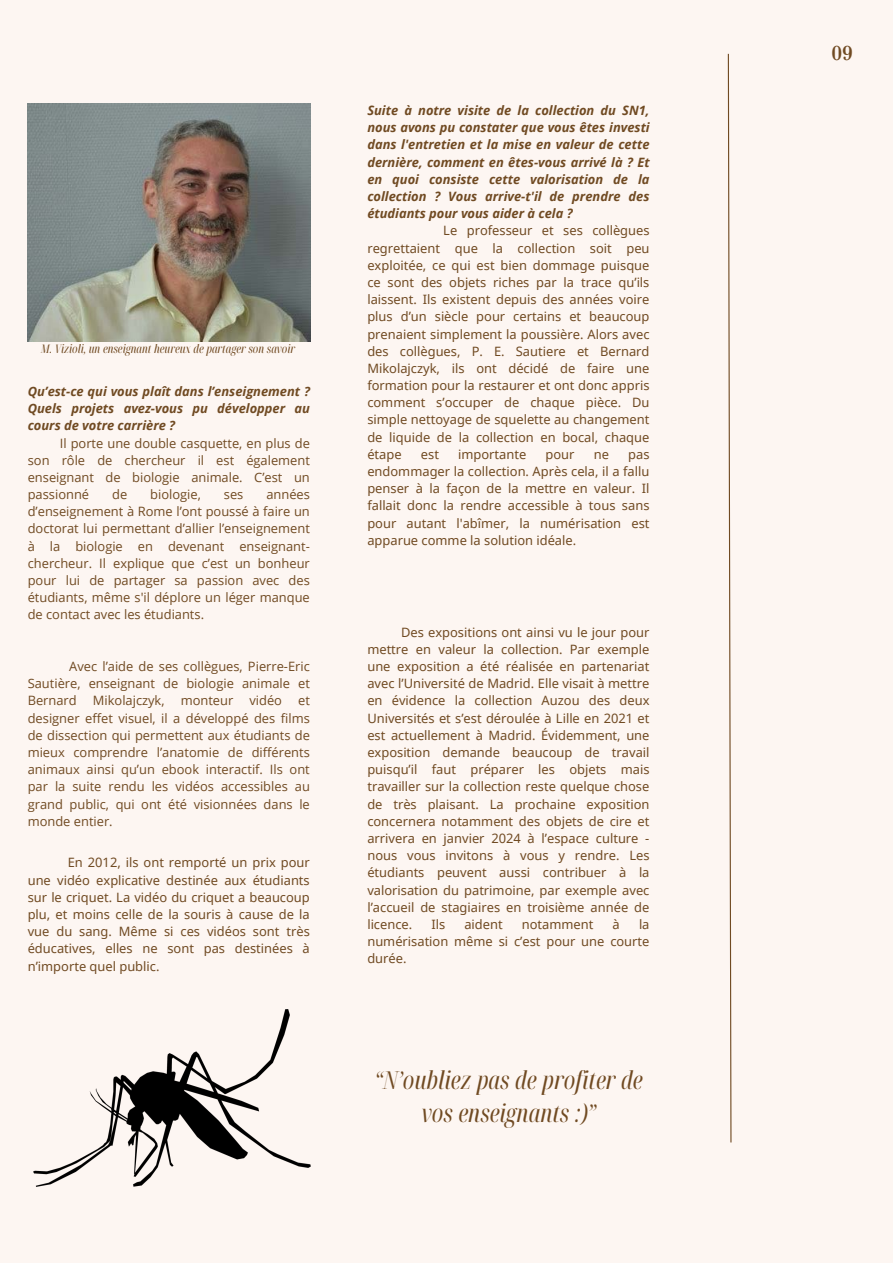
<style>
.page{position:relative;width:893px;height:1264px;background:#fff}
.page>*{position:absolute;margin:0;border:0;box-sizing:border-box;transform-origin:0 0}
.t1{font:italic extra-condensed 24.6px/33.8px "Noto Serif Display";color:#704a22;text-align:center}
.t2{font:700 19.95px "Literaturnaya";color:#704a22}
.t3{font:12.9px/17.2px "Noto Sans";color:#704a22;text-align:justify}
.t4{font:12.9px/17.2px "Open Sans";color:#704a22;text-align:justify}
.t5{font:italic 700 12.9px/17.2px "Noto Sans";color:#704a22;text-align:justify}
.t6{font:italic 700 12.9px/17.2px "Open Sans";color:#704a22;text-align:justify}
.t7{font:italic extra-condensed 11.85px "Noto Serif Display";color:#704a22}
</style>
<div class="page">
<div style="left:0;top:0;width:892px;height:1262px;background:#fdf6f2"></div>
<img style="left:28px;top:103px;width:282px;height:239px">
<img style="left:34px;top:1009px;width:276px;height:176px">
<svg style="left:727px;top:53px;width:5px;height:1090px"></svg>
<p class="t7" style="left:41px;top:340px;width:256px">M. Vizioli, un enseignant heureux de partager son savoir</p>
<p class="t6" style="left:28px;top:382px;width:284px">Qu’est-ce qui vous plaît dans l’enseignement ?<br>Quels projets avez-vous pu développer au cours de votre carrière ?</p>
<p class="t4" style="left:28px;top:434px;width:284px;text-indent:32px">Il porte une double casquette, en plus de son rôle de chercheur il est également enseignant de biologie animale. C’est un passionné</p>
<p class="t4" style="left:28px;top:485px;width:284px;text-indent:239px">années d’enseignement à Rome l’ont poussé à faire un doctorat lui permettant d’allier l’enseignement à la biologie en devenant enseignant&shy;chercheur. Il explique que c’est un bonheur pour lui de partager sa passion avec des étudiants, même s'il déplore un léger manque de contact avec les étudiants.</p>
<p class="t4" style="left:112px;top:485px;width:17px">de</p>
<p class="t4" style="left:150px;top:485px;width:52px">biologie,</p>
<p class="t4" style="left:224px;top:485px;width:21px">ses</p>
<p class="t4" style="left:28px;top:657px;width:284px;text-indent:42px">Avec l’aide de ses collègues, Pierre-Eric Sautière, enseignant de biologie animale et Bernard Mikolajczyk, monteur vidéo et designer effet visuel, il a développé des films de dissection qui permettent aux étudiants de mieux comprendre l’anatomie de différents animaux ainsi qu’un ebook interactif. Ils ont par la suite rendu les vidéos accessibles au grand public, qui ont été visionnées dans le monde entier.</p>
<p class="t3" style="left:28px;top:853px;width:284px;text-indent:40px">En 2012, ils ont remporté un prix pour une vidéo explicative destinée aux étudiants sur le criquet. La vidéo du criquet a beaucoup plu, et moins celle de la souris à cause de la vue du sang. Même si ces vidéos sont très éducatives, elles ne sont pas destinées à n’importe quel public.</p>
<p class="t5" style="left:367px;top:101px;width:284px">Suite à notre visite de la collection du SN1, nous avons pu constater que vous êtes investi dans l'entretien et la mise en valeur de cette dernière, comment en êtes-vous arrivé là ? Et en quoi consiste cette valorisation de la collection ? Vous arrive-t'il de prendre des étudiants pour vous aider à cela ?</p>
<p class="t3" style="left:367px;top:222px;width:284px;text-indent:76px">Le professeur et ses collègues regrettaient que la collection soit peu exploitée, ce qui est bien dommage puisque ce sont des objets riches par la trace qu’ils laissent. Ils existent depuis des années voire plus d’un siècle pour certains et beaucoup prenaient simplement la poussière. Alors avec des collègues, P. E. Sautiere et Bernard Mikolajczyk, ils ont décidé de faire une formation pour la restaurer et ont donc appris comment s’occuper de chaque pièce. Du simple nettoyage de squelette au changement de liquide de la collection en bocal, chaque étape</p>
<p class="t3" style="left:421px;top:445px;width:20px">est</p>
<p class="t3" style="left:458px;top:445px;width:70px">importante</p>
<p class="t3" style="left:545px;top:445px;width:30px">pour</p>
<p class="t3" style="left:593px;top:445px;width:17px">ne</p>
<p class="t3" style="left:367px;top:445px;width:284px;text-indent:261px">pas endommager la collection. Après cela, il a fallu penser à la façon de la mettre en valeur. Il fallait donc la rendre accessible à tous sans pour autant l'abîmer, la numérisation est apparue comme la solution idéale.</p>
<p class="t3" style="left:367px;top:623px;width:284px;text-indent:34px">Des expositions ont ainsi vu le jour pour mettre en valeur la collection. Par exemple une exposition a été réalisée en partenariat avec l’Université de Madrid. Elle visait à mettre en évidence la collection Auzou des deux Universités et s’est déroulée à Lille en 2021 et est actuellement à Madrid. Évidemment, une exposition demande beaucoup de travail puisqu’il faut préparer les objets mais travailler sur la collection reste quelque chose de très plaisant. La prochaine exposition concernera notamment des objets de cire et arrivera en janvier 2024 à l’espace culture - nous vous invitons à vous y rendre. Les étudiants peuvent aussi contribuer à la valorisation du patrimoine, par exemple avec l’accueil de stagiaires en troisième année de licence.</p>
<p class="t3" style="left:431px;top:915px;width:15px">Ils</p>
<p class="t3" style="left:464px;top:915px;width:40px">aident</p>
<p class="t3" style="left:522px;top:915px;width:73px">notamment</p>
<p class="t3" style="left:612px;top:915px;width:9px">à</p>
<p class="t3" style="left:367px;top:915px;width:284px;text-indent:271px">la numérisation même si c’est pour une courte durée.</p>
<p class="t1" style="left:374px;top:1062px;width:270px">“N’oubliez pas de profiter de vos enseignants :)”</p>
<p class="t2" style="left:831px;top:41px;width:23px">09</p>
</div>
